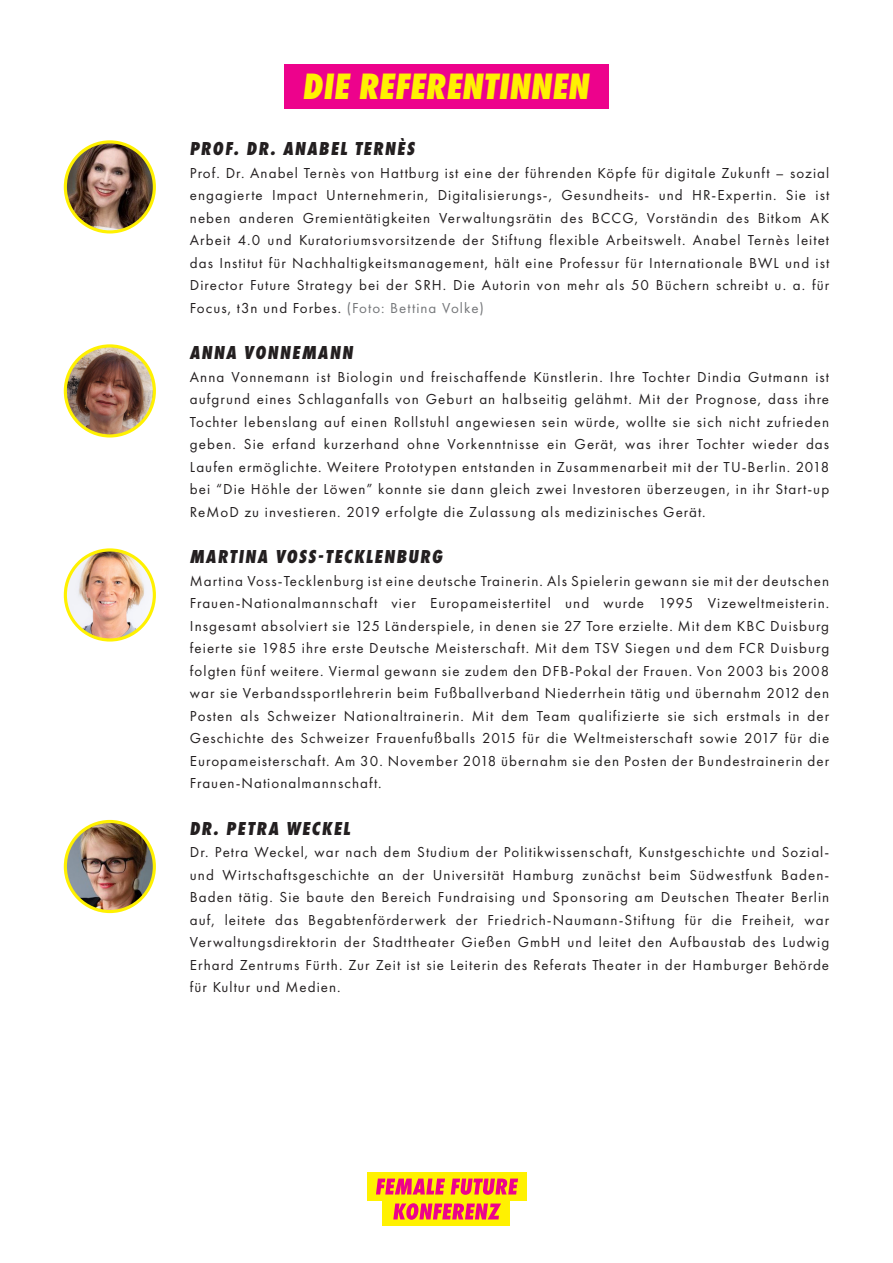
<style>
.page{position:relative;width:893px;height:1263px;background:#fff}
.page>*{position:absolute;margin:0;border:0;box-sizing:border-box;transform-origin:0 0}
.t1{font:italic 800 38.1px "Futura PT Cond";letter-spacing:.01em;color:#fff101}
.t2{font:italic 800 19.5px "Futura PT Cond";letter-spacing:.08em;color:#231f20}
.t3{font:15px/22.5px "Futura PT";letter-spacing:.07em;color:#231f20;text-align:justify}
.s1{color:#76787b}
</style>
<div class="page">
<div style="left:284px;top:64px;width:325px;height:45px;background:#ed028c"></div>
<div style="left:367px;top:1172px;width:159px;height:29px;background:#fff101"></div>
<div style="left:383px;top:1198px;width:127px;height:28px;background:#fff101"></div>
<svg style="left:393px;top:1203px;width:108px;height:17px"></svg>
<svg style="left:376px;top:1178px;width:142px;height:17px"></svg>
<img style="left:65px;top:821px;width:88px;height:90px">
<div style="left:64px;top:820px;width:92px;height:93px;border:3px solid #fff101;border-radius:50%"></div>
<img style="left:65px;top:552px;width:89px;height:88px">
<div style="left:64px;top:548px;width:92px;height:93px;border:3px solid #fff101;border-radius:50%"></div>
<img style="left:65px;top:142px;width:89px;height:90px">
<div style="left:64px;top:140px;width:92px;height:93px;border:3px solid #fff101;border-radius:50%"></div>
<img style="left:65px;top:348px;width:88px;height:88px">
<div style="left:64px;top:344px;width:92px;height:93px;border:3px solid #fff101;border-radius:50%"></div>
<p class="t1" style="left:303px;top:63px;width:288px">DIE REFERENTINNEN</p>
<p class="t2" style="left:190px;top:137px;width:226px">PROF. DR. ANABEL TERNÈS</p>
<p class="t3" style="left:190px;top:161px;width:641px">Prof. Dr. Anabel Ternès von Hattburg ist eine der führenden Köpfe für digitale Zukunft – sozial engagierte Impact Unternehmerin, Digitalisierungs-, Gesundheits- und HR-Expertin. Sie ist neben anderen Gremientätigkeiten Verwaltungsrätin des BCCG, Vorständin des Bitkom AK Arbeit 4.0 und Kuratoriumsvorsitzende der Stiftung flexible Arbeitswelt. Anabel Ternès leitet das Institut für Nachhaltigkeitsmanagement, hält eine Professur für Internationale BWL und ist Director Future Strategy bei der SRH. Die Autorin von mehr als 50 Büchern schreibt u. a. für Focus, t3n und Forbes. <span class="s1">(Foto: Bettina Volke)</span></p>
<p class="t2" style="left:190px;top:341px;width:165px">ANNA VONNEMANN</p>
<p class="t3" style="left:190px;top:365px;width:641px">Anna Vonnemann ist Biologin und freischaffende Künstlerin. Ihre Tochter Dindia Gutmann ist aufgrund eines Schlaganfalls von Geburt an halbseitig gelähmt. Mit der Prognose, dass ihre Tochter lebenslang auf einen Rollstuhl angewiesen sein würde, wollte sie sich nicht zufrieden geben. Sie erfand kurzerhand ohne Vorkenntnisse ein Gerät, was ihrer Tochter wieder das Laufen ermöglichte. Weitere Prototypen entstanden in Zusammenarbeit mit der TU-Berlin. 2018 bei “Die Höhle der Löwen” konnte sie dann gleich zwei Investoren überzeugen, in ihr Start-up ReMoD zu investieren. 2019 erfolgte die Zulassung als medizinisches Gerät.</p>
<p class="t2" style="left:190px;top:545px;width:254px">MARTINA VOSS-TECKLENBURG</p>
<p class="t3" style="left:190px;top:569px;width:641px">Martina Voss-Tecklenburg ist eine deutsche Trainerin. Als Spielerin gewann sie mit der deutschen Frauen-Nationalmannschaft vier Europameistertitel und wurde 1995 Vizeweltmeisterin.<br>Insgesamt absolviert sie 125 Länderspiele, in denen sie 27 Tore erzielte. Mit dem KBC Duisburg feierte sie 1985 ihre erste Deutsche Meisterschaft. Mit dem TSV Siegen und dem FCR Duisburg folgten fünf weitere. Viermal gewann sie zudem den DFB-Pokal der Frauen. Von 2003 bis 2008 war sie Verbandssportlehrerin beim Fußballverband Niederrhein tätig und übernahm 2012 den Posten als Schweizer Nationaltrainerin. Mit dem Team qualifizierte sie sich erstmals in der Geschichte des Schweizer Frauenfußballs 2015 für die Weltmeisterschaft sowie 2017 für die Europameisterschaft. Am 30. November 2018 übernahm sie den Posten der Bundestrainerin der Frauen-Nationalmannschaft.</p>
<p class="t2" style="left:190px;top:817px;width:162px">DR. PETRA WECKEL</p>
<p class="t3" style="left:190px;top:841px;width:641px">Dr. Petra Weckel, war nach dem Studium der Politikwissenschaft, Kunstgeschichte und Sozial&shy;und Wirtschaftsgeschichte an der Universität Hamburg zunächst beim Südwestfunk Baden-Baden tätig. Sie baute den Bereich Fundraising und Sponsoring am Deutschen Theater Berlin auf, leitete das Begabtenförderwerk der Friedrich-Naumann-Stiftung für die Freiheit, war Verwaltungsdirektorin der Stadttheater Gießen GmbH und leitet den Aufbaustab des Ludwig Erhard Zentrums Fürth. Zur Zeit ist sie Leiterin des Referats Theater in der Hamburger Behörde für Kultur und Medien.</p>
</div>
